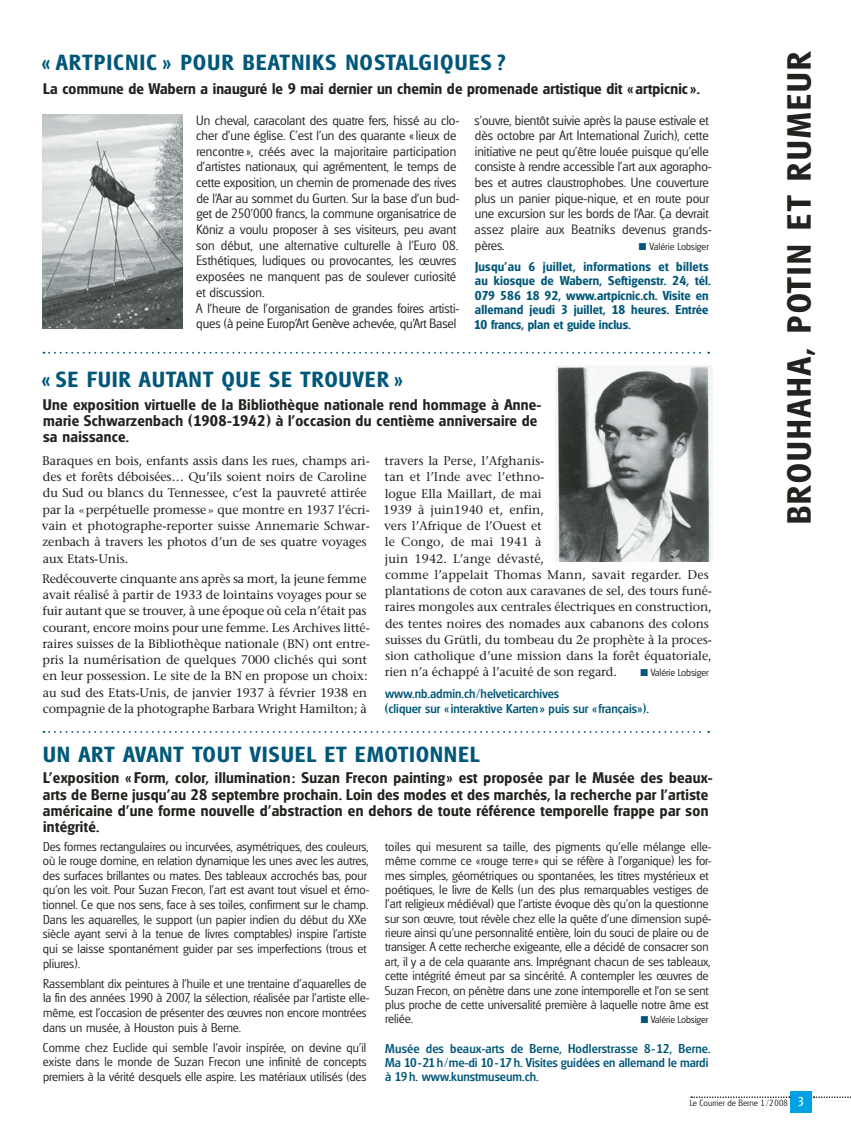
<style>
.page{position:relative;width:851px;height:1134px;background:#fff}
.page>*{position:absolute;margin:0;border:0;box-sizing:border-box;transform-origin:0 0}
.t1{font:600 32.5px "Glasgow";letter-spacing:.08em;color:#20231e}
.t2{font:600 21.25px "Glasgow";letter-spacing:.06em;color:#005779}
.t3{font:600 15px/16.2px "Glasgow";letter-spacing:.02em;color:#20231e}
.t4{font:300 13.12px/15.6px "Glasgow";color:#20231e}
.t5{font:300 12.5px/14.6px "Glasgow";color:#20231e}
.t6{font:12.5px/16.2px "Stone Serif";letter-spacing:-.01em;color:#20231e}
.t7{font:500 12.5px/13.8px "Glasgow";color:#005779}
.t8{font:600 12.5px/14.4px "Glasgow";letter-spacing:.015em;color:#005779}
.t9{font:300 10px "Glasgow";letter-spacing:-.01em;color:#20231e}
.t10{font:300 8.75px "Glasgow";color:#20231e}
.s1{color:#005779}
.s2{font-weight:400;font-size:12.5px;color:#fff}
</style>
<div class="page">
<svg style="left:43px;top:352px;width:666px;height:2px"></svg>
<svg style="left:43px;top:731px;width:666px;height:2px"></svg>
<div style="left:790px;top:1091px;width:21px;height:22px;background:#00a2e3"></div>
<svg style="left:813px;top:1096px;width:36px;height:2px"></svg>
<svg style="left:691px;top:1096px;width:98px;height:2px"></svg>
<img style="left:43px;top:114px;width:140px;height:215px">
<img style="left:555px;top:365px;width:157px;height:196px">
<h2 class="t2" style="left:42px;top:55px;width:465px">« ARTPICNIC » POUR BEATNIKS NOSTALGIQUES ?</h2>
<p class="t3" style="left:43px;top:82px;width:658px">La commune de Wabern a inauguré le 9 mai dernier un chemin de promenade artistique dit « artpicnic ».</p>
<p class="t4" style="left:196px;top:113px;width:265px">Un cheval, caracolant des quatre fers, hissé au clo&shy;cher d’une église. C’est l’un des quarante « lieux de rencontre », créés avec la majoritaire participation d’artistes nationaux, qui agrémentent, le temps de cette exposition, un chemin de promenade des rives de l’Aar au sommet du Gurten. Sur la base d’un bud&shy;get de 250’000 francs, la commune organisatrice de Köniz a voulu proposer à ses visiteurs, peu avant son début, une alternative culturelle à l’Euro 08.<br>Esthétiques, ludiques ou provocantes, les œuvres exposées ne manquent pas de soulever curiosité et discussion.<br>A l’heure de l’organisation de grandes foires artisti&shy;ques ( à peine Europ’Art Genève achevée, qu’Art Basel</p>
<p class="t4" style="left:474px;top:113px;width:239px">s’ouvre, bientôt suivie après la pause estivale et dès octobre par Art International Zurich ), cette initiative ne peut qu’être louée puisque qu’elle consiste à rendre accessible l’art aux agorapho&shy;bes et autres claustrophobes. Une couverture plus un panier pique-nique, et en route pour une excursion sur les bords de l’Aar. Ça devrait assez plaire aux Beatniks devenus grands&shy;pères.</p>
<p class="t9" style="left:639px;top:242px;width:71px"><span class="s1">■</span> Valérie Lobsiger</p>
<p class="t8" style="left:474px;top:261px;width:238px">Jusqu’au 6 juillet, informations et billets au kiosque de Wabern, Seftigenstr. 24, tél.<br>079 586 18 92, www.artpicnic.ch. Visite en allemand jeudi 3 juillet, 18 heures. Entrée 10 francs, plan et guide inclus.</p>
<h2 class="t2" style="left:42px;top:371px;width:363px">« SE FUIR AUTANT QUE SE TROUVER »</h2>
<p class="t3" style="left:43px;top:398px;width:500px">Une exposition virtuelle de la Bibliothèque nationale rend hommage à Anne&shy;marie Schwarzenbach ( 1908-1942 ) à l’occasion du centième anniversaire de sa naissance.</p>
<p class="t6" style="left:42px;top:454px;width:329px">Baraques en bois, enfants assis dans les rues, champs ari&shy;des et forêts déboisées… Qu’ils soient noirs de Caroline du Sud ou blancs du Tennessee, c’est la pauvreté attirée par la « perpétuelle promesse » que montre en 1937 l’écri&shy;vain et photographe-reporter suisse Annemarie Schwar&shy;zenbach à travers les photos d’un de ses quatre voyages aux Etats-Unis.</p>
<p class="t6" style="left:42px;top:572px;width:329px">Redécouverte cinquante ans après sa mort, la jeune femme avait réalisé à partir de 1933 de lointains voyages pour se fuir autant que se trouver, à une époque où cela n’était pas courant, encore moins pour une femme. Les Archives litté&shy;raires suisses de la Bibliothèque nationale ( BN ) ont entre&shy;pris la numérisation de quelques 7000 clichés qui sont en leur possession. Le site de la BN en propose un choix : au sud des Etats-Unis, de janvier 1937 à février 1938 en compagnie de la photographe Barbara Wright Hamilton ; à</p>
<p class="t6" style="left:383px;top:454px;width:330px">travers la Perse, l’Afghanis-<br>tan et l’Inde avec l’ethno-<br>logue Ella Maillart, de mai<br>1939 à juin1940 et, enfin,<br>vers l’Afrique de l’Ouest et<br>le Congo, de mai 1941 à<br>juin 1942. L’ange dévasté,<br>comme l’appelait Thomas Mann, savait regarder. Des plantations de coton aux caravanes de sel, des tours funé&shy;raires mongoles aux centrales électriques en construction, des tentes noires des nomades aux cabanons des colons suisses du Grütli, du tombeau du 2e prophète à la proces&shy;sion catholique d’une mission dans la forêt équatoriale, rien n’a échappé à l’acuité de son regard.</p>
<p class="t9" style="left:640px;top:669px;width:69px"><span class="s1">■</span> Valérie Lobsiger</p>
<p class="t7" style="left:384px;top:688px;width:266px;line-height:15px">www.nb.admin.ch / helveticarchives<br>( cliquer sur « interaktive Karten » puis sur « français » ).</p>
<h2 class="t2" style="left:43px;top:746px;width:437px">UN ART AVANT TOUT VISUEL ET EMOTIONNEL</h2>
<p class="t3" style="left:43px;top:771px;width:671px">L’exposition « Form, color, illumination : Suzan Frecon painting » est proposée par le Musée des beaux&shy;arts de Berne jusqu’au 28 septembre prochain. Loin des modes et des marchés, la recherche par l’artiste américaine d’une forme nouvelle d’abstraction en dehors de toute référence temporelle frappe par son intégrité.</p>
<p class="t5" style="left:43px;top:840px;width:328px">Des formes rectangulaires ou incurvées, asymétriques, des couleurs, où le rouge domine, en relation dynamique les unes avec les autres, des surfaces brillantes ou mates. Des tableaux accrochés bas, pour qu’on les voit. Pour Suzan Frecon, l’art est avant tout visuel et émo&shy;tionnel. Ce que nos sens, face à ses toiles, confirment sur le champ.<br>Dans les aquarelles, le support (un papier indien du début du XXe siècle ayant servi à la tenue de livres comptables) inspire l’artiste qui se laisse spontanément guider par ses imperfections ( trous et pliures ).</p>
<p class="t5" style="left:43px;top:977px;width:328px">Rassemblant dix peintures à l’huile et une trentaine d’aquarelles de la fin des années 1990 à 2007, la sélection, réalisée par l’artiste elle&shy;même, est l’occasion de présenter des œuvres non encore montrées dans un musée, à Houston puis à Berne.</p>
<p class="t5" style="left:43px;top:1041px;width:325px;text-align:justify">Comme chez Euclide qui semble l’avoir inspirée, on devine qu’il existe dans le monde de Suzan Frecon une infinité de concepts premiers à la vérité desquels elle aspire. Les matériaux utilisés (des</p>
<p class="t5" style="left:384px;top:840px;width:328px">toiles qui mesurent sa taille, des pigments qu’elle mélange elle&shy;même comme ce « rouge terre » qui se réfère à l’organique ) les for&shy;mes simples, géométriques ou spontanées, les titres mystérieux et poétiques, le livre de Kells ( un des plus remarquables vestiges de l’art religieux médiéval ) que l’artiste évoque dès qu’on la questionne sur son œuvre, tout révèle chez elle la quête d’une dimension supé&shy;rieure ainsi qu’une personnalité entière, loin du souci de plaire ou de transiger. A cette recherche exigeante, elle a décidé de consacrer son art, il y a de cela quarante ans. Imprégnant chacun de ses tableaux, cette intégrité émeut par sa sincérité. A contempler les œuvres de Suzan Frecon, on pénètre dans une zone intemporelle et l’on se sent plus proche de cette universalité première à laquelle notre âme est reliée.</p>
<p class="t9" style="left:640px;top:1016px;width:69px"><span class="s1">■</span> Valérie Lobsiger</p>
<p class="t7" style="left:385px;top:1043px;width:327px">Musée des beaux-arts de Berne, Hodlerstrasse 8 - 12, Berne.<br>Ma 10 - 21 h / me-di 10 - 17 h. Visites guidées en allemand le mardi à 19 h. www.kunstmuseum.ch.</p>
<h1 class="t1" style="left:786px;top:524px;width:475px;rotate:-90deg">BROUHAHA, POTIN ET RUMEUR</h1>
<p class="t10" style="left:689px;top:1100px;width:116px">Le Courrier de Berne 1 / 2 008 <span class="s2">3</span></p>
</div>
